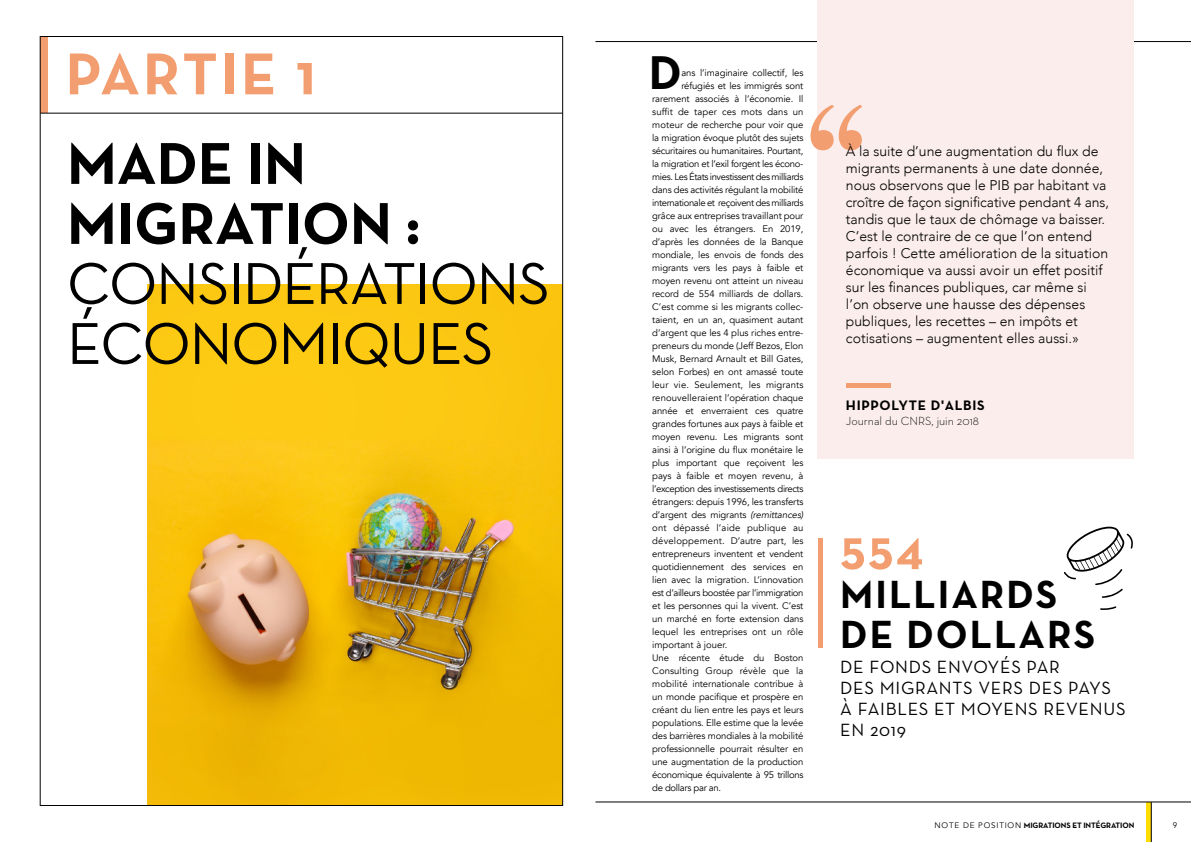
<style>
.page{position:relative;width:1191px;height:842px;background:#fff}
.page>*{position:absolute;margin:0;border:0;box-sizing:border-box;transform-origin:0 0}
.t1{font:60px/60px "Neutra Text";letter-spacing:-.02em;color:#000}
.t2{font:700 60px/60px "Neutra Text";color:#000}
.t3{font:700 60px "Neutra Text";letter-spacing:.05em;color:#f39e70}
.t4{font:700 50px "Neutra Text";color:#f39e70}
.t5{font:700 48.2px "Neutra Text";color:#000}
.t6{font:700 40px/40px "Neutra Text";letter-spacing:.05em;color:#000}
.t7{font:18px/21px "Neutra Text";letter-spacing:.04em;color:#000}
.t8{font:300 14px/17px "Avenir";color:#000}
.t9{font:700 14px "Neutra Text";letter-spacing:.05em;color:#000}
.t10{font:300 12px "Neutra Text";color:#000}
.t11{font:9.5px "Avenir";letter-spacing:-.01em;color:#000}
.t12{font:9.5px "Avenir";letter-spacing:-.04em;color:#000}
.t13{font:9.5px "Avenir";letter-spacing:-.03em;color:#000}
.t14{font:9.5px "Avenir";letter-spacing:.01em;color:#000}
.t15{font:9.5px "Avenir";letter-spacing:.02em;color:#000}
.t16{font:700 8px "Neutra Text";letter-spacing:-.01em;color:#000}
.t17{font:8px "Avenir";color:#000}
.s1{font-style:italic}
.s2{font-family:"Avenir";font-weight:400}
</style>
<div class="page">
<div style="left:1146px;top:802px;width:5px;height:40px;background:#fd0"></div>
<hr style="left:595px;top:802px;width:596px;height:1px;background:#000">
<hr style="left:1151px;top:802px;width:1px;height:40px;background:#000">
<div style="left:40px;top:36px;width:8px;height:77px;background:#f39e70"></div>
<img style="left:148px;top:285px;width:413px;height:519px">
<hr style="left:595px;top:41px;width:596px;height:1px;background:#000">
<div style="left:817px;top:0;width:317px;height:458px;background:#faedeb"></div>
<svg style="left:810px;top:105px;width:52px;height:45px"></svg>
<div style="left:846px;top:383px;width:44px;height:5px;background:#f39e70"></div>
<div style="left:817px;top:538px;width:5px;height:110px;background:#f39e70"></div>
<svg style="left:1100px;top:606px;width:16px;height:4px"></svg>
<svg style="left:1064px;top:527px;width:69px;height:71px"></svg>
<hr style="left:40px;top:113px;width:522px;height:1px;background:#000">
<h1 class="t3" style="left:66px;top:36px;width:252px">PARTIE 1</h1>
<h1 class="t2" style="left:67px;top:132px;width:355px">MADE IN<br>MIGRATION :</h1>
<h1 class="t1" style="left:67px;top:252px;width:484px">CONSIDÉRATIONS<br>ÉCONOMIQUES</h1>
<h3 class="t5" style="left:649px;top:43px;width:35px">D</h3>
<p class="t11" style="left:681px;top:67px;width:124px">ans l’imaginaire collectif, les</p>
<p class="t11" style="left:681px;top:80px;width:124px">réfugiés et les immigrés sont</p>
<p class="t11" style="left:652px;top:93px;width:153px">rarement associés à l’économie. Il</p>
<p class="t14" style="left:652px;top:106px;width:153px">suffit de taper ces mots dans un</p>
<p class="t11" style="left:652px;top:119px;width:153px">moteur de recherche pour voir que</p>
<p class="t11" style="left:652px;top:132px;width:153px">la migration évoque plutôt des sujets</p>
<p class="t13" style="left:652px;top:145px;width:153px">sécuritaires ou humanitaires. Pourtant,</p>
<p class="t13" style="left:652px;top:158px;width:153px">la migration et l’exil forgent les écono-</p>
<p class="t12" style="left:652px;top:171px;width:153px">mies. Les États investissent des milliards</p>
<p class="t11" style="left:652px;top:184px;width:153px">dans des activités régulant la mobilité</p>
<p class="t12" style="left:652px;top:197px;width:153px">internationale et reçoivent des milliards</p>
<p class="t11" style="left:652px;top:210px;width:153px">grâce aux entreprises travaillant pour</p>
<p class="t11" style="left:652px;top:223px;width:153px">ou avec les étrangers. En 2019,</p>
<p class="t11" style="left:652px;top:236px;width:153px">d’après les données de la Banque</p>
<p class="t11" style="left:652px;top:249px;width:153px">mondiale, les envois de fonds des</p>
<p class="t11" style="left:652px;top:262px;width:153px">migrants vers les pays à faible et</p>
<p class="t11" style="left:652px;top:275px;width:153px">moyen revenu ont atteint un niveau</p>
<p class="t11" style="left:652px;top:288px;width:153px">record de 554 milliards de dollars.</p>
<p class="t11" style="left:652px;top:301px;width:153px">C’est comme si les migrants collec-</p>
<p class="t11" style="left:652px;top:314px;width:153px">taient, en un an, quasiment autant</p>
<p class="t11" style="left:652px;top:327px;width:153px">d’argent que les 4 plus riches entre-</p>
<p class="t11" style="left:652px;top:340px;width:153px">preneurs du monde (Jeff Bezos, Elon</p>
<p class="t11" style="left:652px;top:353px;width:153px">Musk, Bernard Arnault et Bill Gates,</p>
<p class="t11" style="left:652px;top:366px;width:153px">selon Forbes) en ont amassé toute</p>
<p class="t14" style="left:652px;top:379px;width:153px">leur vie. Seulement, les migrants</p>
<p class="t11" style="left:652px;top:392px;width:153px">renouvelleraient l’opération chaque</p>
<p class="t11" style="left:652px;top:405px;width:153px">année et enverraient ces quatre</p>
<p class="t11" style="left:652px;top:418px;width:153px">grandes fortunes aux pays à faible et</p>
<p class="t11" style="left:652px;top:431px;width:153px">moyen revenu. Les migrants sont</p>
<p class="t11" style="left:652px;top:444px;width:153px">ainsi à l’origine du flux monétaire le</p>
<p class="t11" style="left:652px;top:457px;width:153px">plus important que reçoivent les</p>
<p class="t11" style="left:652px;top:470px;width:153px">pays à faible et moyen revenu, à</p>
<p class="t12" style="left:652px;top:483px;width:153px">l’exception des investissements directs</p>
<p class="t11" style="left:652px;top:496px;width:153px">étrangers: depuis 1996, les transferts</p>
<p class="t11" style="left:652px;top:509px;width:153px">d’argent des migrants <span class="s1">(remittances)</span></p>
<p class="t15" style="left:652px;top:522px;width:153px">ont dépassé l’aide publique au</p>
<p class="t15" style="left:652px;top:535px;width:153px">développement. D’autre part, les</p>
<p class="t11" style="left:652px;top:548px;width:153px">entrepreneurs inventent et vendent</p>
<p class="t11" style="left:652px;top:561px;width:153px">quotidiennement des services en</p>
<p class="t11" style="left:652px;top:574px;width:153px">lien avec la migration. L’innovation</p>
<p class="t12" style="left:652px;top:587px;width:153px">est d’ailleurs boostée par l’immigration</p>
<p class="t11" style="left:652px;top:600px;width:153px">et les personnes qui la vivent. C’est</p>
<p class="t11" style="left:652px;top:613px;width:153px">un marché en forte extension dans</p>
<p class="t11" style="left:652px;top:626px;width:153px">lequel les entreprises ont un rôle</p>
<p class="t11" style="left:652px;top:639px;width:77px">important à jouer.</p>
<p class="t11" style="left:652px;top:652px;width:153px">Une récente étude du Boston</p>
<p class="t14" style="left:652px;top:665px;width:153px">Consulting Group révèle que la</p>
<p class="t11" style="left:652px;top:678px;width:153px">mobilité internationale contribue à</p>
<p class="t11" style="left:652px;top:691px;width:153px">un monde pacifique et prospère en</p>
<p class="t11" style="left:652px;top:704px;width:153px">créant du lien entre les pays et leurs</p>
<p class="t11" style="left:652px;top:717px;width:153px">populations. Elle estime que la levée</p>
<p class="t11" style="left:652px;top:730px;width:153px">des barrières mondiales à la mobilité</p>
<p class="t11" style="left:652px;top:743px;width:153px">professionnelle pourrait résulter en</p>
<p class="t11" style="left:652px;top:756px;width:153px">une augmentation de la production</p>
<p class="t13" style="left:652px;top:769px;width:153px">économique équivalente à 95 trillons</p>
<p class="t13" style="left:652px;top:782px;width:71px">de dollars par an.</p>
<p class="t8" style="left:846px;top:143px;width:264px">À la suite d’une augmentation du flux de migrants permanents à une date donnée, nous observons que le PIB par habitant va croître de façon significative pendant 4 ans, tandis que le taux de chômage va baisser.<br>C’est le contraire de ce que l’on entend parfois ! Cette amélioration de la situation économique va aussi avoir un effet positif sur les finances publiques, car même si l’on observe une hausse des dépenses publiques, les recettes – en impôts et cotisations – augmentent elles aussi.»</p>
<h3 class="t9" style="left:846px;top:397px;width:140px">HIPPOLYTE D'ALBIS</h3>
<p class="t10" style="left:846px;top:413px;width:134px">Journal du CNRS, juin 2018</p>
<h2 class="t4" style="left:840px;top:516px;width:85px">554</h2>
<h3 class="t6" style="left:840px;top:574px;width:256px">MILLIARDS<br>DE DOLLARS</h3>
<h3 class="t7" style="left:840px;top:656px;width:287px">DE FONDS ENVOYÉS PAR<br>DES MIGRANTS VERS DES PAYS<br>À FAIBLES ET MOYENS REVENUS<br>EN 2019</h3>
<p class="t16" style="left:934px;top:820px;width:201px"><span class="s2">NOTE DE POSITION</span> MIGRATIONS ET INTÉGRATION</p>
<p class="t17" style="left:1172px;top:820px;width:6px">9</p>
</div>
